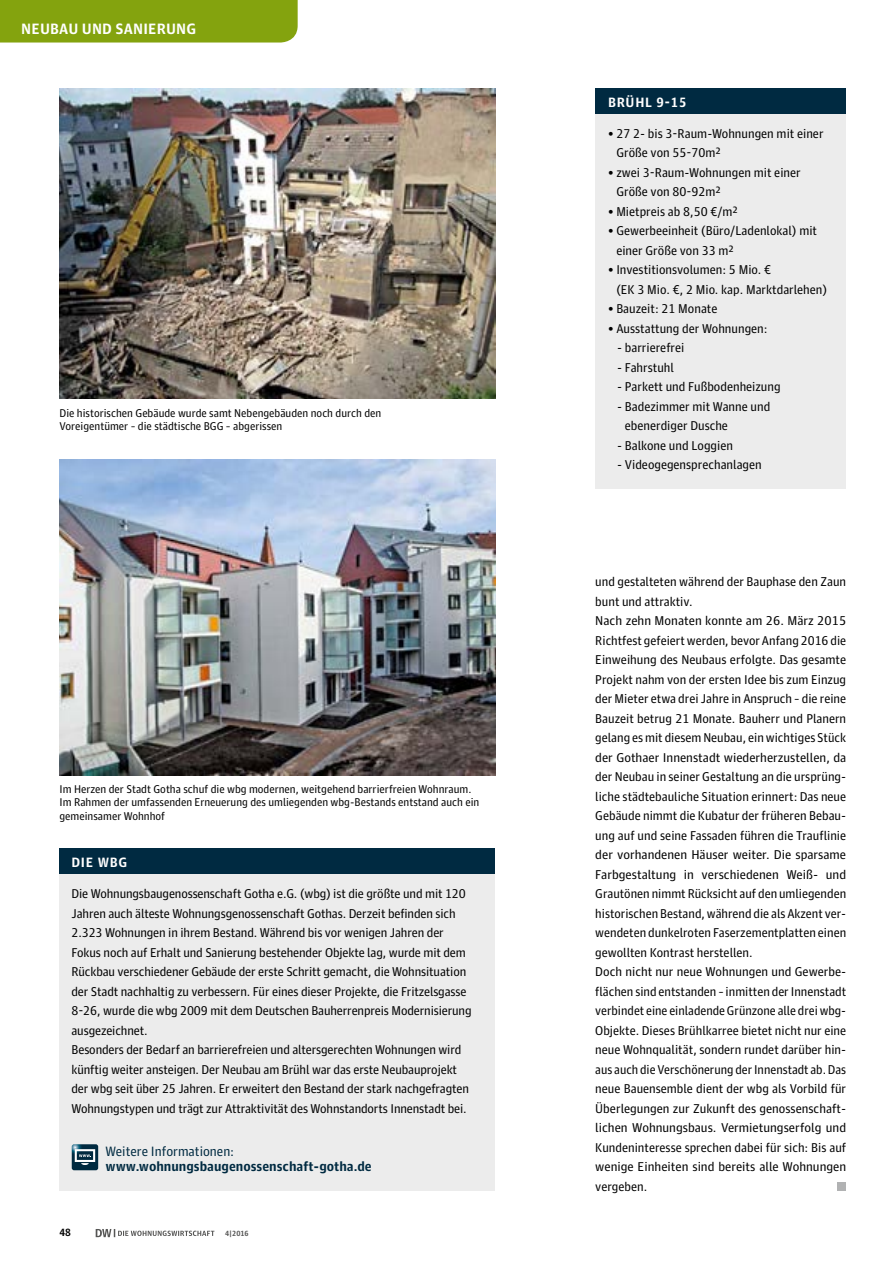
<style>
.page{position:relative;width:893px;height:1263px;background:#fff}
.page>*{position:absolute;margin:0;border:0;box-sizing:border-box;transform-origin:0 0}
.t1{font:700 15px "Guardian Agate Sans 1";letter-spacing:.01em;color:#fff}
.t2{font:700 13.5px "Guardian Agate Sans 1";color:#002a41}
.t3{font:13.5px "Guardian Agate Sans 1";color:#002a41}
.t4{font:700 13.5px "Guardian Agate Sans 1";letter-spacing:.05em;color:#fff}
.t5{font:12.75px/19.5px "Guardian Agate Sans 1";color:#000}
.t6{font:11.25px/13.5px "Guardian Agate Sans 1";color:#000}
.t7{font:700 10.5px "Guardian Agate Sans 1";color:#000}
.t8{font:700 7.5px "Guardian Agate Sans 1";color:#565655}
</style>
<div class="page">
<div style="left:0;top:0;width:298px;height:43px;background:#84a30e"></div>
<svg style="left:96px;top:1229px;width:118px;height:8px"></svg>
<img style="left:60px;top:459px;width:436px;height:316px">
<div style="left:838px;top:1182px;width:8px;height:9px;background:#b1b2b3"></div>
<div style="left:595px;top:109px;width:251px;height:380px;background:#ececec"></div>
<div style="left:595px;top:89px;width:251px;height:25px;background:#002a41"></div>
<div style="left:59px;top:871px;width:436px;height:320px;background:#ececec"></div>
<svg style="left:72px;top:1144px;width:26px;height:26px"></svg>
<img style="left:60px;top:89px;width:435px;height:310px">
<div style="left:59px;top:848px;width:436px;height:26px;background:#002a41"></div>
<p class="t1" style="left:21px;top:18px;width:177px">NEUBAU UND SANIERUNG</p>
<p class="t6" style="left:60px;top:405px;width:323px">Die historischen Gebäude wurde samt Nebengebäuden noch durch den<br>Voreigentümer – die städtische BGG – abgerissen</p>
<p class="t6" style="left:60px;top:781px;width:421px">Im Herzen der Stadt Gotha schuf die wbg modernen, weitgehend barrierfreien Wohnraum.<br>Im Rahmen der umfassenden Erneuerung des umliegenden wbg-Bestands entstand auch ein gemeinsamer Wohnhof</p>
<p class="t4" style="left:71px;top:853px;width:57px">DIE WBG</p>
<p class="t5" style="left:71px;top:883px;width:402px">Die Wohnungsbaugenossenschaft Gotha e.G. (wbg) ist die größte und mit 120<br>Jahren auch älteste Wohnungsgenossenschaft Gothas. Derzeit befinden sich 2.323 Wohnungen in ihrem Bestand. Während bis vor wenigen Jahren der Fokus noch auf Erhalt und Sanierung bestehender Objekte lag, wurde mit dem Rückbau verschiedener Gebäude der erste Schritt gemacht, die Wohnsituation der Stadt nachhaltig zu verbessern. Für eines dieser Projekte, die Fritzelsgasse 8-26, wurde die wbg 2009 mit dem Deutschen Bauherrenpreis Modernisierung ausgezeichnet.<br>Besonders der Bedarf an barrierefreien und altersgerechten Wohnungen wird künftig weiter ansteigen. Der Neubau am Brühl war das erste Neubauprojekt der wbg seit über 25 Jahren. Er erweitert den Bestand der stark nachgefragten Wohnungstypen und trägt zur Attraktivität des Wohnstandorts Innenstadt bei.</p>
<p class="t3" style="left:106px;top:1142px;width:130px">Weitere Informationen:</p>
<p class="t2" style="left:106px;top:1157px;width:268px">www.wohnungsbaugenossenschaft-gotha.de</p>
<p class="t7" style="left:60px;top:1225px;width:13px">48</p>
<p class="t8" style="left:225px;top:1228px;width:25px">4 | 2016</p>
<p class="t4" style="left:608px;top:93px;width:80px">BRÜHL 9-15</p>
<p class="t5" style="left:616px;top:122px;width:209px;text-indent:-8px">• 27 2- bis 3-Raum-Wohnungen mit einer<br>Größe von 55-70m2</p>
<p class="t5" style="left:616px;top:161px;width:186px;text-indent:-8px">• zwei 3-Raum-Wohnungen mit einer<br>Größe von 80-92m2</p>
<p class="t5" style="left:608px;top:200px;width:131px">• Mietpreis ab 8,50 €/m2</p>
<p class="t5" style="left:616px;top:220px;width:202px;text-indent:-8px">• Gewerbeeinheit (Büro/Ladenlokal) mit einer Größe von 33 m2</p>
<p class="t5" style="left:616px;top:259px;width:212px;text-indent:-8px">• Investitionsvolumen: 5 Mio. €<br>(EK 3 Mio. €, 2 Mio. kap. Marktdarlehen)</p>
<p class="t5" style="left:608px;top:298px;width:111px">• Bauzeit: 21 Monate</p>
<p class="t5" style="left:608px;top:317px;width:161px">• Ausstattung der Wohnungen:</p>
<p class="t5" style="left:617px;top:337px;width:69px">- barrierefrei</p>
<p class="t5" style="left:617px;top:356px;width:58px">- Fahrstuhl</p>
<p class="t5" style="left:617px;top:376px;width:165px">- Parkett und Fußbodenheizung</p>
<p class="t5" style="left:625px;top:395px;width:147px;text-indent:-8px">- Badezimmer mit Wanne und ebenerdiger Dusche</p>
<p class="t5" style="left:617px;top:434px;width:117px">- Balkone und Loggien</p>
<p class="t5" style="left:617px;top:454px;width:146px">- Videogegensprechanlagen</p>
<p class="t5" style="left:595px;top:571px;width:252px">und gestalteten während der Bauphase den Zaun bunt und attraktiv.<br>Nach zehn Monaten konnte am 26. März 2015<br>Richtfest gefeiert werden, bevor Anfang 2016 die Einweihung des Neubaus erfolgte. Das gesamte Projekt nahm von der ersten Idee bis zum Einzug der Mieter etwa drei Jahre in Anspruch – die reine Bauzeit betrug 21 Monate. Bauherr und Planern gelang es mit diesem Neubau, ein wichtiges Stück der Gothaer Innenstadt wiederherzustellen, da der Neubau in seiner Gestaltung an die ursprüng&shy;liche städtebauliche Situation erinnert: Das neue Gebäude nimmt die Kubatur der früheren Bebau&shy;ung auf und seine Fassaden führen die Trauflinie der vorhandenen Häuser weiter. Die sparsame Farbgestaltung in verschiedenen Weiß- und Grautönen nimmt Rücksicht auf den umliegenden historischen Bestand, während die als Akzent ver&shy;wendeten dunkelroten Faserzementplatten einen gewollten Kontrast herstellen.<br>Doch nicht nur neue Wohnungen und Gewerbe&shy;flächen sind entstanden – inmitten der Innenstadt verbindet eine einladende Grünzone alle drei wbg-Objekte. Dieses Brühlkarree bietet nicht nur eine neue Wohnqualität, sondern rundet darüber hin&shy;aus auch die Verschönerung der Innenstadt ab. Das neue Bauensemble dient der wbg als Vorbild für Überlegungen zur Zukunft des genossenschaft&shy;lichen Wohnungsbaus. Vermietungserfolg und Kundeninteresse sprechen dabei für sich: Bis auf wenige Einheiten sind bereits alle Wohnungen vergeben.</p>
</div>
